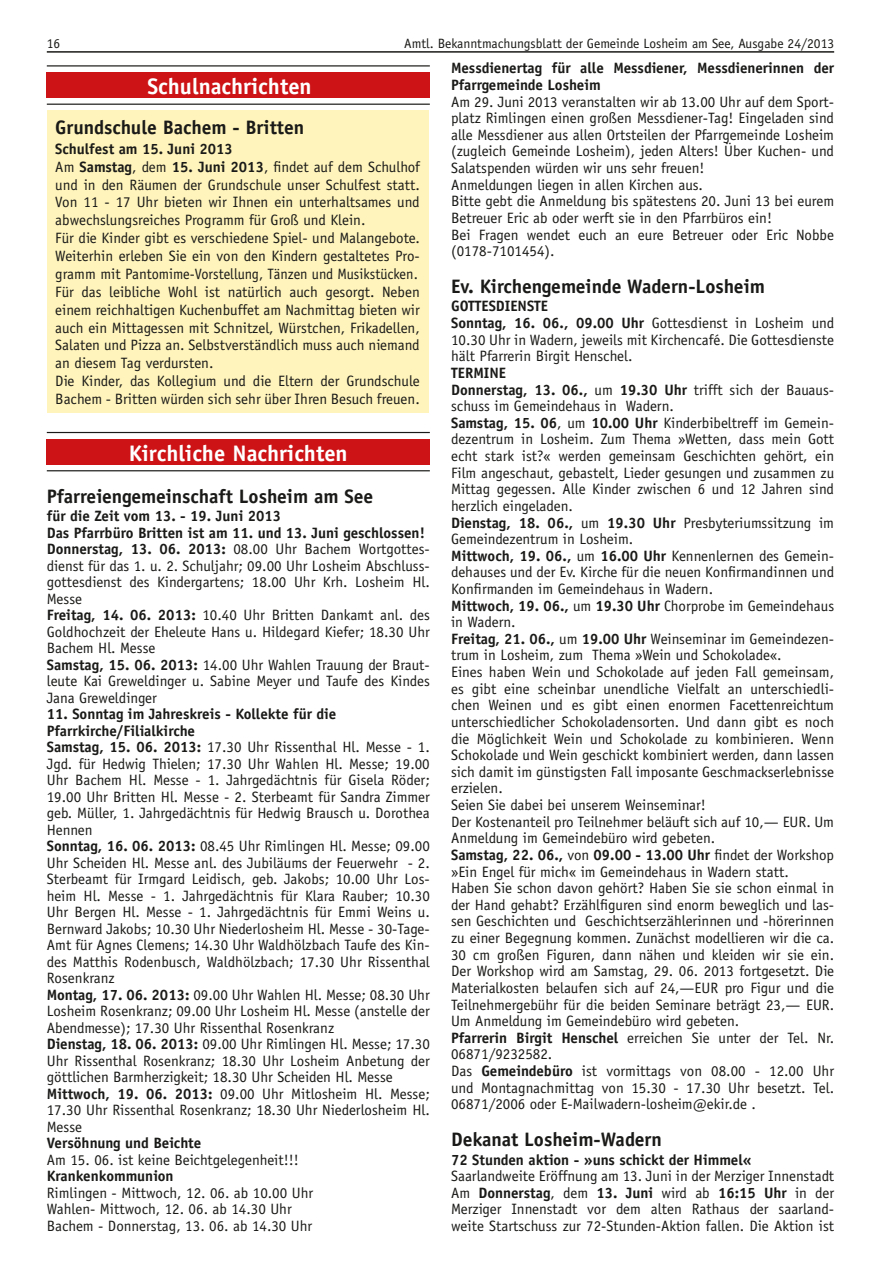
<style>
.page{position:relative;width:881px;height:1263px;background:#fff}
.page>*{position:absolute;margin:0;border:0;box-sizing:border-box;transform-origin:0 0}
.t1{font:700 22.5px "Officina Sans LT";color:#fff}
.t2{font:700 19.5px "Officina Sans LT";color:#1a1a18}
.t3{font:15px/16.6px "Officina Sans LT";color:#1a1a18}
.t4{font:700 15px/16.6px "Officina Sans LT";color:#1a1a18}
.t5{font:13.5px "Officina Sans LT";color:#1a1a18}
.s1{font-weight:700}
</style>
<div class="page">
<hr style="left:47px;top:51px;width:786px;height:2px;background:#1a1a18">
<div style="left:47px;top:72px;width:382px;height:26px;background:#cd1316"></div>
<hr style="left:47px;top:104px;width:382px;height:1px;background:#1a1a18">
<hr style="left:47px;top:65px;width:382px;height:2px;background:#1a1a18">
<div style="left:47px;top:110px;width:381px;height:302px;background:#fff4bb"></div>
<svg style="left:47px;top:431px;width:382px;height:41px"></svg>
<div style="left:47px;top:439px;width:382px;height:25px;background:#cd1316"></div>
<hr style="left:47px;top:470px;width:382px;height:1px;background:#1a1a18">
<hr style="left:47px;top:432px;width:382px;height:1px;background:#1a1a18">
<p class="t5" style="left:47px;top:35px;width:15px">16</p>
<p class="t5" style="left:404px;top:35px;width:431px">Amtl. Bekanntmachungsblatt der Gemeinde Losheim am See, Ausgabe 24/2013</p>
<h1 class="t1" style="left:147px;top:72px;width:166px">Schulnachrichten</h1>
<h2 class="t2" style="left:55px;top:115px;width:250px">Grundschule Bachem - Britten</h2>
<p class="t3" style="left:55px;top:140px;width:366px;line-height:17.9px"><span class="s1">Schulfest am 15. Juni 2013<br></span>Am <span class="s1">Samstag</span>, dem <span class="s1">15. Juni 2013</span>, findet auf dem Schulhof und in den Räumen der Grundschule unser Schulfest statt.<br>Von 11 - 17 Uhr bieten wir Ihnen ein unterhaltsames und abwechslungsreiches Programm für Groß und Klein.<br>Für die Kinder gibt es verschiedene Spiel- und Malangebote.<br>Weiterhin erleben Sie ein von den Kindern gestaltetes Pro&shy;gramm mit Pantomime-Vorstellung, Tänzen und Musikstücken.<br>Für das leibliche Wohl ist natürlich auch gesorgt. Neben einem reichhaltigen Kuchenbuffet am Nachmittag bieten wir auch ein Mittagessen mit Schnitzel, Würstchen, Frikadellen, Salaten und Pizza an. Selbstverständlich muss auch niemand an diesem Tag verdursten.<br>Die Kinder, das Kollegium und die Eltern der Grundschule Bachem - Britten würden sich sehr über Ihren Besuch freuen.</p>
<p class="t4" style="left:451px;top:60px;width:384px">Messdienertag für alle Messdiener, Messdienerinnen der<br>Pfarrgemeinde Losheim</p>
<p class="t3" style="left:451px;top:93px;width:384px">Am 29. Juni 2013 veranstalten wir ab 13.00 Uhr auf dem Sport&shy;platz Rimlingen einen großen Messdiener-Tag! Eingeladen sind alle Messdiener aus allen Ortsteilen der Pfarrgemeinde Losheim (zugleich Gemeinde Losheim), jeden Alters! Über Kuchen- und Salatspenden würden wir uns sehr freuen!<br>Anmeldungen liegen in allen Kirchen aus.<br>Bitte gebt die Anmeldung bis spätestens 20. Juni 13 bei eurem Betreuer Eric ab oder werft sie in den Pfarrbüros ein!<br>Bei Fragen wendet euch an eure Betreuer oder Eric Nobbe (0178-7101454).</p>
<h2 class="t2" style="left:451px;top:274px;width:315px">Ev. Kirchengemeinde Wadern-Losheim</h2>
<p class="t3" style="left:451px;top:298px;width:384px"><span class="s1">GOTTESDIENSTE<br>Sonntag, 16. 06., 09.00 Uhr</span> Gottesdienst in Losheim und 10.30 Uhr in Wadern, jeweils mit Kirchencafé. Die Gottesdienste hält Pfarrerin Birgit Henschel.</p>
<p class="t3" style="left:451px;top:364px;width:384px"><span class="s1">TERMINE<br>Donnerstag, 13. 06.,</span> um <span class="s1">19.30 Uhr</span> trifft sich der Bauaus&shy;schuss im Gemeindehaus in Wadern.<br><span class="s1">Samstag, 15. 06</span>, um <span class="s1">10.00 Uhr</span> Kinderbibeltreff im Gemein&shy;dezentrum in Losheim. Zum Thema »Wetten, dass mein Gott echt stark ist?« werden gemeinsam Geschichten gehört, ein Film angeschaut, gebastelt, Lieder gesungen und zusammen zu Mittag gegessen. Alle Kinder zwischen 6 und 12 Jahren sind herzlich eingeladen.<br><span class="s1">Dienstag, 18. 06.,</span> um <span class="s1">19.30 Uhr</span> Presbyteriumssitzung im Gemeindezentrum in Losheim.<br><span class="s1">Mittwoch, 19. 06.,</span> um <span class="s1">16.00 Uhr</span> Kennenlernen des Gemein&shy;dehauses und der Ev. Kirche für die neuen Konfirmandinnen und Konfirmanden im Gemeindehaus in Wadern.<br><span class="s1">Mittwoch, 19. 06.,</span> um <span class="s1">19.30 Uhr</span> Chorprobe im Gemeindehaus in Wadern.<br><span class="s1">Freitag, 21. 06.,</span> um <span class="s1">19.00 Uhr</span> Weinseminar im Gemeindezen&shy;trum in Losheim, zum Thema »Wein und Schokolade«.<br>Eines haben Wein und Schokolade auf jeden Fall gemeinsam, es gibt eine scheinbar unendliche Vielfalt an unterschiedli&shy;chen Weinen und es gibt einen enormen Facettenreichtum unterschiedlicher Schokoladensorten. Und dann gibt es noch die Möglichkeit Wein und Schokolade zu kombinieren. Wenn Schokolade und Wein geschickt kombiniert werden, dann lassen sich damit im günstigsten Fall imposante Geschmackserlebnisse erzielen.<br>Seien Sie dabei bei unserem Weinseminar!<br>Der Kostenanteil pro Teilnehmer beläuft sich auf 10,— EUR. Um Anmeldung im Gemeindebüro wird gebeten.<br><span class="s1">Samstag, 22. 06.,</span> von <span class="s1">09.00 - 13.00 Uhr</span> findet der Workshop »Ein Engel für mich« im Gemeindehaus in Wadern statt.<br>Haben Sie schon davon gehört? Haben Sie sie schon einmal in der Hand gehabt? Erzählfiguren sind enorm beweglich und las&shy;sen Geschichten und Geschichtserzählerinnen und -hörerinnen zu einer Begegnung kommen. Zunächst modellieren wir die ca.<br>30 cm großen Figuren, dann nähen und kleiden wir sie ein.<br>Der Workshop wird am Samstag, 29. 06. 2013 fortgesetzt. Die Materialkosten belaufen sich auf 24,—EUR pro Figur und die Teilnehmergebühr für die beiden Seminare beträgt 23,— EUR.<br>Um Anmeldung im Gemeindebüro wird gebeten.<br><span class="s1">Pfarrerin Birgit Henschel</span> erreichen Sie unter der Tel. Nr.<br>06871/9232582.<br>Das <span class="s1">Gemeindebüro</span> ist vormittags von 08.00 - 12.00 Uhr und Montagnachmittag von 15.30 - 17.30 Uhr besetzt. Tel.<br>06871/2006 oder E-Mailwadern-losheim@ekir.de .</p>
<h2 class="t2" style="left:451px;top:1127px;width:212px">Dekanat Losheim-Wadern</h2>
<p class="t4" style="left:451px;top:1151px;width:302px">72 Stunden aktion - »uns schickt der Himmel«</p>
<p class="t3" style="left:451px;top:1168px;width:384px;text-align:justify">Saarlandweite Eröffnung am 13. Juni in der Merziger Innenstadt Am <span class="s1">Donnerstag</span>, dem <span class="s1">13. Juni</span> wird ab <span class="s1">16:15 Uhr</span> in der Merziger Innenstadt vor dem alten Rathaus der saarland&shy;weite Startschuss zur 72-Stunden-Aktion fallen. Die Aktion ist</p>
<h1 class="t1" style="left:129px;top:439px;width:220px">Kirchliche Nachrichten</h1>
<h2 class="t2" style="left:47px;top:484px;width:328px">Pfarreiengemeinschaft Losheim am See</h2>
<p class="t3" style="left:47px;top:508px;width:384px"><span class="s1">für die Zeit vom 13. - 19. Juni 2013<br>Das Pfarrbüro Britten ist am 11. und 13. Juni geschlossen!<br>Donnerstag, 13. 06. 2013:</span> 08.00 Uhr Bachem Wortgottes&shy;dienst für das 1. u. 2. Schuljahr; 09.00 Uhr Losheim Abschluss&shy;gottesdienst des Kindergartens; 18.00 Uhr Krh. Losheim Hl.<br>Messe<br><span class="s1">Freitag, 14. 06. 2013:</span> 10.40 Uhr Britten Dankamt anl. des Goldhochzeit der Eheleute Hans u. Hildegard Kiefer; 18.30 Uhr Bachem Hl. Messe<br><span class="s1">Samstag, 15. 06. 2013:</span> 14.00 Uhr Wahlen Trauung der Braut&shy;leute Kai Greweldinger u. Sabine Meyer und Taufe des Kindes Jana Greweldinger</p>
<p class="t3" style="left:47px;top:706px;width:384px"><span class="s1">11. Sonntag im Jahreskreis - Kollekte für die Pfarrkirche/Filialkirche<br>Samstag, 15. 06. 2013:</span> 17.30 Uhr Rissenthal Hl. Messe - 1.<br>Jgd. für Hedwig Thielen; 17.30 Uhr Wahlen Hl. Messe; 19.00<br>Uhr Bachem Hl. Messe - 1. Jahrgedächtnis für Gisela Röder; 19.00 Uhr Britten Hl. Messe - 2. Sterbeamt für Sandra Zimmer geb. Müller, 1. Jahrgedächtnis für Hedwig Brausch u. Dorothea Hennen<br><span class="s1">Sonntag, 16. 06. 2013:</span> 08.45 Uhr Rimlingen Hl. Messe; 09.00<br>Uhr Scheiden Hl. Messe anl. des Jubiläums der Feuerwehr - 2.<br>Sterbeamt für Irmgard Leidisch, geb. Jakobs; 10.00 Uhr Los&shy;heim Hl. Messe - 1. Jahrgedächtnis für Klara Rauber; 10.30<br>Uhr Bergen Hl. Messe - 1. Jahrgedächtnis für Emmi Weins u.<br>Bernward Jakobs; 10.30 Uhr Niederlosheim Hl. Messe - 30-Tage-Amt für Agnes Clemens; 14.30 Uhr Waldhölzbach Taufe des Kin&shy;des Matthis Rodenbusch, Waldhölzbach; 17.30 Uhr Rissenthal Rosenkranz<br><span class="s1">Montag, 17. 06. 2013:</span> 09.00 Uhr Wahlen Hl. Messe; 08.30 Uhr Losheim Rosenkranz; 09.00 Uhr Losheim Hl. Messe (anstelle der Abendmesse); 17.30 Uhr Rissenthal Rosenkranz<br><span class="s1">Dienstag, 18. 06. 2013:</span> 09.00 Uhr Rimlingen Hl. Messe; 17.30<br>Uhr Rissenthal Rosenkranz; 18.30 Uhr Losheim Anbetung der göttlichen Barmherzigkeit; 18.30 Uhr Scheiden Hl. Messe <span class="s1">Mittwoch, 19. 06. 2013:</span> 09.00 Uhr Mitlosheim Hl. Messe; 17.30 Uhr Rissenthal Rosenkranz; 18.30 Uhr Niederlosheim Hl.<br>Messe</p>
<p class="t4" style="left:47px;top:1135px;width:156px">Versöhnung und Beichte</p>
<p class="t3" style="left:47px;top:1151px;width:253px">Am 15. 06. ist keine Beichtgelegenheit!!!</p>
<p class="t4" style="left:47px;top:1168px;width:128px">Krankenkommunion</p>
<p class="t3" style="left:47px;top:1184px;width:268px">Rimlingen - Mittwoch, 12. 06. ab 10.00 Uhr<br>Wahlen- Mittwoch, 12. 06. ab 14.30 Uhr<br>Bachem - Donnerstag, 13. 06. ab 14.30 Uhr</p>
</div>
